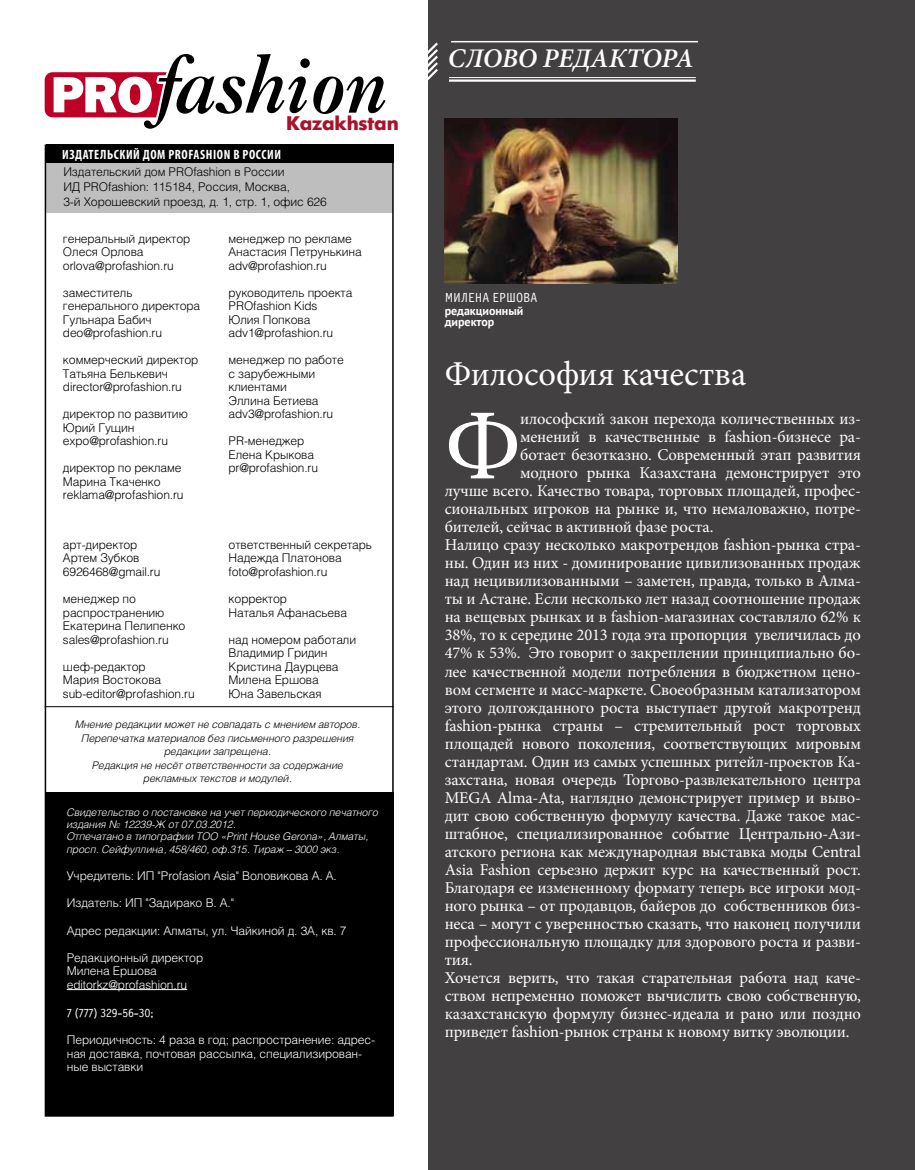
<style>
.page{position:relative;width:915px;height:1170px;background:#fff}
.page>*{position:absolute;margin:0;border:0;box-sizing:border-box;transform-origin:0 0}
.t1{font:99.6px "Minion Pro";color:#fff}
.t2{font:34.5px "Minion Pro";letter-spacing:-.01em;color:#fff}
.t3{font:italic 600 27px "Minion Pro";letter-spacing:-.01em;color:#fff}
.t4{font:700 19.8px "Futura Futuris";letter-spacing:-.01em;color:#a9132a}
.t5{font:16.5px "Minion Pro";letter-spacing:-.01em;color:#fff}
.t6{font:700 condensed 13.5px "Myriad Pro";letter-spacing:.045em;color:#fff;scale:.96 1}
.t7{font:13.5px "New Letter Gothic C";color:#fff}
.t8{font:300 12px/13.5px "Helios";letter-spacing:-.01em;color:#000}
.t9{font:300 12px/13.5px "Helios";letter-spacing:-.01em;color:#fff}
.t10{font:700 12px/10.5px "PT Sans";color:#fff}
.t11{font:12px "New Letter Gothic C";letter-spacing:-.01em;color:#fff}
.t12{font:italic 300 10.5px/12px "Helios";letter-spacing:-.01em;color:#fff}
.t13{font:italic 300 10.5px/13.5px "Helios";letter-spacing:-.01em;color:#000;text-align:center}
</style>
<div class="page">
<div style="left:428px;top:0;width:486px;height:1169px;background:#424041"></div>
<img style="left:444px;top:119px;width:233px;height:164px">
<div style="left:46px;top:162px;width:346px;height:51px;background:#bebebe"></div>
<svg style="left:45px;top:54px;width:341px;height:75px"></svg>
<div style="left:46px;top:144px;width:347px;height:18px;background:#000"></div>
<div style="left:45px;top:792px;width:348px;height:323px;background:#000"></div>
<hr style="left:45px;top:706px;width:348px;height:1px;background:#000">
<svg style="left:428px;top:42px;width:10px;height:39px"></svg>
<hr style="left:67px;top:989px;width:120px;height:1px;background:#fff">
<hr style="left:451px;top:41px;width:246px;height:1px;background:#fff">
<hr style="left:449px;top:77px;width:246px;height:1px;background:#fff">
<hr style="left:449px;top:79px;width:246px;height:3px;background:#fff">
<p class="t4" style="left:286px;top:112px;width:114px">Kazakhstan</p>
<p class="t6" style="left:62px;top:146px;width:230px">ИЗДАТЕЛЬСКИЙ ДОМ PROFASHION В РОССИИ</p>
<p class="t8" style="left:63px;top:164px;width:265px;line-height:15px">Издательский дом PROfashion в России<br>ИД PROfashion: 115184, Россия, Москва,<br>3-й Хорошевский проезд, д. 1, стр. 1, офис 626</p>
<p class="t8" style="left:63px;top:231px;width:129px">генеральный директор<br>Олеся Орлова orlova@profashion.ru</p>
<p class="t8" style="left:63px;top:285px;width:139px">заместитель генерального директора<br>Гульнара Бабич deo@profashion.ru</p>
<p class="t8" style="left:63px;top:353px;width:137px">коммерческий директор<br>Татьяна Белькевич director@profashion.ru</p>
<p class="t8" style="left:63px;top:407px;width:126px">директор по развитию<br>Юрий Гущин expo@profashion.ru</p>
<p class="t8" style="left:63px;top:461px;width:122px">директор по рекламе<br>Марина Ткаченко reklama@profashion.ru</p>
<p class="t8" style="left:63px;top:537px;width:99px">арт-директор<br>Артем Зубков<br>6926468@gmail.ru</p>
<p class="t8" style="left:63px;top:591px;width:124px">менеджер по распространению<br>Екатерина Пелипенко sales@profashion.ru</p>
<p class="t8" style="left:63px;top:659px;width:133px">шеф-редактор<br>Мария Востокова sub-editor@profashion.ru</p>
<p class="t8" style="left:228px;top:231px;width:135px">менеджер по рекламе<br>Анастасия Петрунькина adv@profashion.ru</p>
<p class="t8" style="left:228px;top:285px;width:125px">руководитель проекта<br>PROfashion Kids<br>Юлия Попкова adv1@profashion.ru</p>
<p class="t8" style="left:228px;top:353px;width:117px">менеджер по работе с зарубежными клиентами<br>Эллина Бетиева adv3@profashion.ru</p>
<p class="t8" style="left:228px;top:434px;width:91px">PR-менеджер<br>Елена Крыкова pr@profashion.ru</p>
<p class="t8" style="left:228px;top:537px;width:145px">ответственный секретарь<br>Надежда Платонова foto@profashion.ru</p>
<p class="t8" style="left:228px;top:591px;width:120px">корректор<br>Наталья Афанасьева</p>
<p class="t8" style="left:228px;top:632px;width:129px">над номером работали<br>Владимир Гридин<br>Кристина Даурцева<br>Милена Ершова<br>Юна Завельская</p>
<p class="t13" style="left:75px;top:717px;width:287px">Мнение редакции может не совпадать с мнением авторов.<br>Перепечатка материалов без письменного разрешения редакции запрещена.<br>Редакция не несёт ответственности за содержание рекламных текстов и модулей.</p>
<p class="t12" style="left:67px;top:806px;width:313px">Свидетельство о постановке на учет периодического печатного издания № 12239-Ж от 07.03.2012.<br>Отпечатано в типографии ТОО «Print House Gerona», Алматы,</p>
<p class="t12" style="left:67px;top:843px;width:274px">просп. Сейфуллина, 458/460, оф.315. Тираж – 3000 экз.</p>
<p class="t9" style="left:67px;top:869px;width:271px">Учредитель: ИП "Profasion Asia" Воловикова А. А.</p>
<p class="t9" style="left:67px;top:896px;width:169px">Издатель: ИП "Задирако В. А."</p>
<p class="t9" style="left:67px;top:923px;width:281px">Адрес редакции: Алматы, ул. Чайкиной д. 3А, кв. 7</p>
<p class="t9" style="left:67px;top:950px;width:138px">Редакционный директор<br>Милена Ершова editorkz@profashion.ru</p>
<p class="t11" style="left:67px;top:1006px;width:88px">7 (777) 329-56-30;</p>
<p class="t9" style="left:67px;top:1032px;width:309px">Периодичность: 4 раза в год; распространение: адрес&shy;ная доставка, почтовая рассылка, специализирован&shy;ные выставки</p>
<h3 class="t3" style="left:447px;top:39px;width:247px">СЛОВО РЕДАКТОРА</h3>
<p class="t7" style="left:444px;top:290px;width:94px">милена ершова</p>
<p class="t10" style="left:444px;top:305px;width:80px">редакционный директор</p>
<h2 class="t2" style="left:444px;top:351px;width:303px">Философия качества</h2>
<h1 class="t1" style="left:444px;top:380px;width:78px">Ф</h1>
<p class="t5" style="left:520px;top:408px;width:342px">илософский закон перехода количественных из-</p>
<p class="t5" style="left:520px;top:426px;width:342px">менений в качественные в fashion-бизнесе ра-</p>
<p class="t5" style="left:520px;top:444px;width:342px">ботает безотказно. Современный этап развития</p>
<p class="t5" style="left:520px;top:462px;width:342px">модного рынка Казахстана демонстрирует это</p>
<p class="t5" style="left:444px;top:480px;width:417px">лучше всего. Качество товара, торговых площадей, профес-</p>
<p class="t5" style="left:444px;top:498px;width:417px">сиональных игроков на рынке и, что немаловажно, потре-</p>
<p class="t5" style="left:444px;top:516px;width:270px">бителей, сейчас в активной фазе роста.</p>
<p class="t5" style="left:444px;top:534px;width:417px">Налицо сразу несколько макротрендов fashion-рынка стра-</p>
<p class="t5" style="left:444px;top:552px;width:417px">ны. Один из них - доминирование цивилизованных продаж</p>
<p class="t5" style="left:444px;top:570px;width:417px">над нецивилизованными – заметен, правда, только в Алма-</p>
<p class="t5" style="left:444px;top:588px;width:417px">ты и Астане. Если несколько лет назад соотношение продаж</p>
<p class="t5" style="left:444px;top:606px;width:417px">на вещевых рынках и в fashion-магазинах составляло 62% к</p>
<p class="t5" style="left:444px;top:624px;width:417px">38%, то к середине 2013 года эта пропорция увеличилась до</p>
<p class="t5" style="left:444px;top:642px;width:417px">47% к 53%. Это говорит о закреплении принципиально бо-</p>
<p class="t5" style="left:444px;top:660px;width:417px">лее качественной модели потребления в бюджетном цено-</p>
<p class="t5" style="left:444px;top:678px;width:417px">вом сегменте и масс-маркете. Своеобразным катализатором</p>
<p class="t5" style="left:444px;top:696px;width:417px">этого долгожданного роста выступает другой макротренд</p>
<p class="t5" style="left:444px;top:714px;width:417px">fashion-рынка страны – стремительный рост торговых</p>
<p class="t5" style="left:444px;top:732px;width:417px">площадей нового поколения, соответствующих мировым</p>
<p class="t5" style="left:444px;top:750px;width:417px">стандартам. Один из самых успешных ритейл-проектов Ка-</p>
<p class="t5" style="left:444px;top:768px;width:417px">захстана, новая очередь Торгово-развлекательного центра</p>
<p class="t5" style="left:444px;top:786px;width:417px">MEGA Alma-Ata, наглядно демонстрирует пример и выво-</p>
<p class="t5" style="left:444px;top:804px;width:417px">дит свою собственную формулу качества. Даже такое мас-</p>
<p class="t5" style="left:444px;top:822px;width:417px">штабное, специализированное событие Центрально-Ази-</p>
<p class="t5" style="left:444px;top:840px;width:417px">атского региона как международная выставка моды Central</p>
<p class="t5" style="left:444px;top:858px;width:417px">Аsia Fashion серьезно держит курс на качественный рост.</p>
<p class="t5" style="left:444px;top:876px;width:417px">Благодаря ее измененному формату теперь все игроки мод-</p>
<p class="t5" style="left:444px;top:894px;width:417px">ного рынка – от продавцов, байеров до собственников биз-</p>
<p class="t5" style="left:444px;top:912px;width:417px">неса – могут с уверенностью сказать, что наконец получили</p>
<p class="t5" style="left:444px;top:930px;width:417px">профессиональную площадку для здорового роста и разви-</p>
<p class="t5" style="left:444px;top:948px;width:29px">тия.</p>
<p class="t5" style="left:444px;top:966px;width:417px">Хочется верить, что такая старательная работа над каче-</p>
<p class="t5" style="left:444px;top:984px;width:417px">ством непременно поможет вычислить свою собственную,</p>
<p class="t5" style="left:444px;top:1002px;width:417px">казахстанскую формулу бизнес-идеала и рано или поздно</p>
<p class="t5" style="left:444px;top:1020px;width:406px">приведет fashion-рынок страны к новому витку эволюции.</p>
</div>
